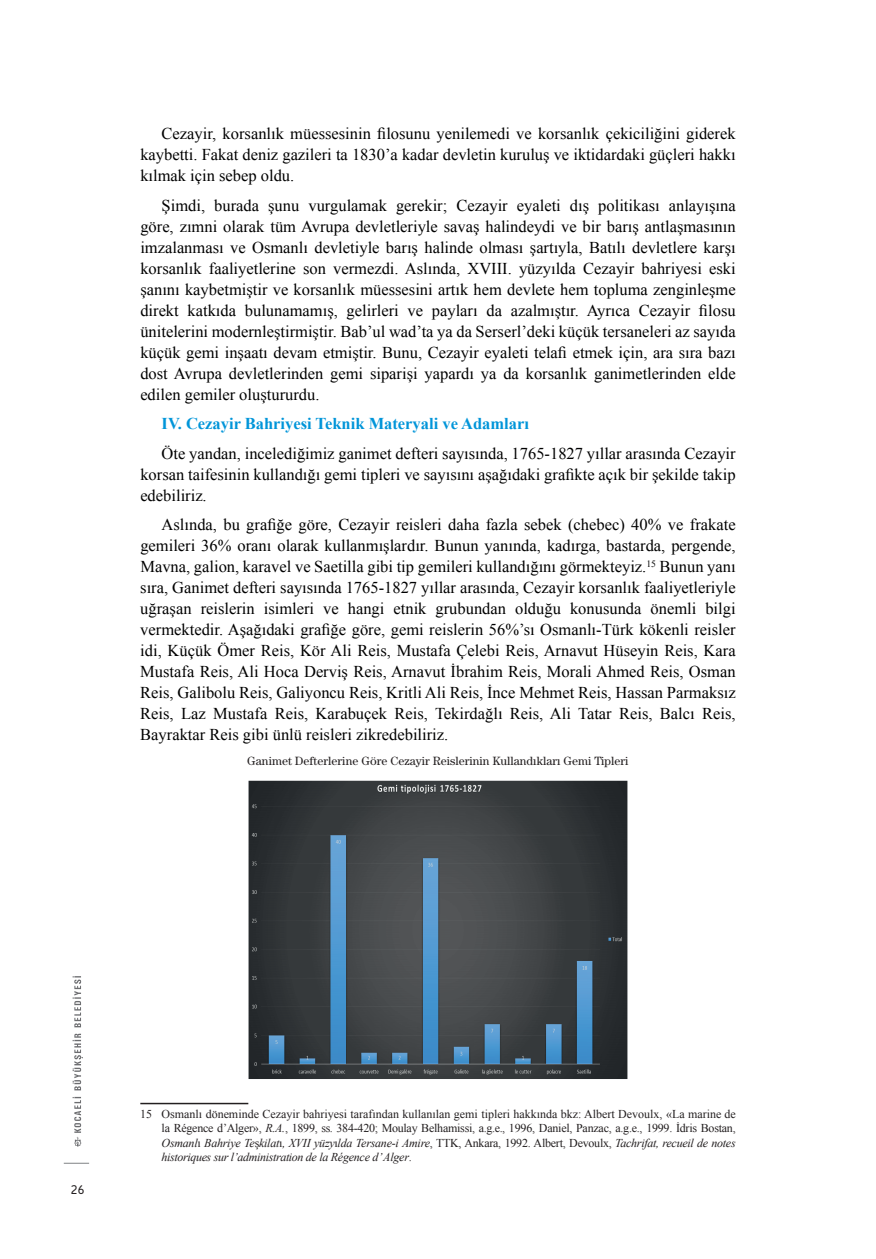
<style>
.page{position:relative;width:876px;height:1259px;background:#fff}
.page>*{position:absolute;margin:0;border:0;box-sizing:border-box;transform-origin:0 0}
.t1{font:16.5px/21px "Times New Roman";color:#000001;text-align:justify}
.t2{font:700 16.5px "Times New Roman";color:#0095d9}
.t3{font:12px/14.4px "Times New Roman";letter-spacing:-.02em;color:#231f20;text-align:justify}
.t4{font:12px "Century Std";color:#231f20}
.t5{font:500 12px "Chevin";color:#231f20}
.s1{font-style:italic}
</style>
<div class="page">
<svg style="left:73px;top:976px;width:10px;height:170px"></svg>
<svg style="left:64px;top:1163px;width:25px;height:1px"></svg>
<img style="left:248px;top:780px;width:380px;height:299px">
<hr style="left:140px;top:1102px;width:108px;height:2px;background:#231f20">
<p class="t1" style="left:140px;top:123px;width:597px;text-indent:21px">Cezayir, korsanlık müessesinin filosunu yenilemedi ve korsanlık çekiciliğini giderek kaybetti. Fakat deniz gazileri ta 1830’a kadar devletin kuruluş ve iktidardaki güçleri hakkı kılmak için sebep oldu.</p>
<p class="t1" style="left:140px;top:194px;width:597px;text-indent:21px">Şimdi, burada şunu vurgulamak gerekir; Cezayir eyaleti dış politikası anlayışına göre, zımni olarak tüm Avrupa devletleriyle savaş halindeydi ve bir barış antlaşmasının imzalanması ve Osmanlı devletiyle barış halinde olması şartıyla, Batılı devletlere karşı korsanlık faaliyetlerine son vermezdi. Aslında, XVIII. yüzyılda Cezayir bahriyesi eski şanını kaybetmiştir ve korsanlık müessesini artık hem devlete hem topluma zenginleşme direkt katkıda bulunamamış, gelirleri ve payları da azalmıştır. Ayrıca Cezayir filosu ünitelerini modernleştirmiştir. Bab’ul wad’ta ya da Serserl’deki küçük tersaneleri az sayıda küçük gemi inşaatı devam etmiştir. Bunu, Cezayir eyaleti telafi etmek için, ara sıra bazı dost Avrupa devletlerinden gemi siparişi yapardı ya da korsanlık ganimetlerinden elde edilen gemiler oluştururdu.</p>
<p class="t2" style="left:162px;top:412px;width:369px">IV. Cezayir Bahriyesi Teknik Materyali ve Adamları</p>
<p class="t1" style="left:140px;top:442px;width:597px;text-indent:21px">Öte yandan, incelediğimiz ganimet defteri sayısında, 1765-1827 yıllar arasında Cezayir korsan taifesinin kullandığı gemi tipleri ve sayısını aşağıdaki grafikte açık bir şekilde takip edebiliriz.</p>
<p class="t1" style="left:140px;top:514px;width:597px;text-indent:21px">Aslında, bu grafiğe göre, Cezayir reisleri daha fazla sebek (chebec) 40% ve frakate gemileri 36% oranı olarak kullanmışlardır. Bunun yanında, kadırga, bastarda, pergende, Mavna, galion, karavel ve Saetilla gibi tip gemileri kullandığını görmekteyiz.<sup>15</sup> Bunun yanı sıra, Ganimet defteri sayısında 1765-1827 yıllar arasında, Cezayir korsanlık faaliyetleriyle uğraşan reislerin isimleri ve hangi etnik grubundan olduğu konusunda önemli bilgi vermektedir. Aşağıdaki grafiğe göre, gemi reislerin 56%’sı Osmanlı-Türk kökenli reisler idi, Küçük Ömer Reis, Kör Ali Reis, Mustafa Çelebi Reis, Arnavut Hüseyin Reis, Kara Mustafa Reis, Ali Hoca Derviş Reis, Arnavut İbrahim Reis, Morali Ahmed Reis, Osman Reis, Galibolu Reis, Galiyoncu Reis, Kritli Ali Reis, İnce Mehmet Reis, Hassan Parmaksız Reis, Laz Mustafa Reis, Karabuçek Reis, Tekirdağlı Reis, Ali Tatar Reis, Balcı Reis, Bayraktar Reis gibi ünlü reisleri zikredebiliriz.</p>
<p class="t4" style="left:247px;top:753px;width:383px">Ganimet Defterlerine Göre Cezayir Reislerinin Kullandıkları Gemi Tipleri</p>
<p class="t5" style="left:71px;top:1182px;width:15px">26</p>
<p class="t3" style="left:162px;top:1106px;width:576px;text-indent:-21px">15 Osmanlı döneminde Cezayir bahriyesi tarafından kullanılan gemi tipleri hakkında bkz: Albert Devoulx, «La marine de la Régence d’Alger», <span class="s1">R.A.</span>, 1899, ss. 384-420; Moulay Belhamissi, a.g.e., 1996, Daniel, Panzac, a.g.e., 1999. İdris Bostan, <span class="s1">Osmanl</span>ı <span class="s1">Bahriye Te</span>ş<span class="s1">kilat</span>ı<span class="s1">, XVII yüzy</span>ı<span class="s1">lda Tersane-i Amire</span>, TTK, Ankara, 1992. Albert, Devoulx, <span class="s1">Tachrifat, recueil de notes historiques sur l’administration de la Régence d’ Alger</span>.</p>
</div>
